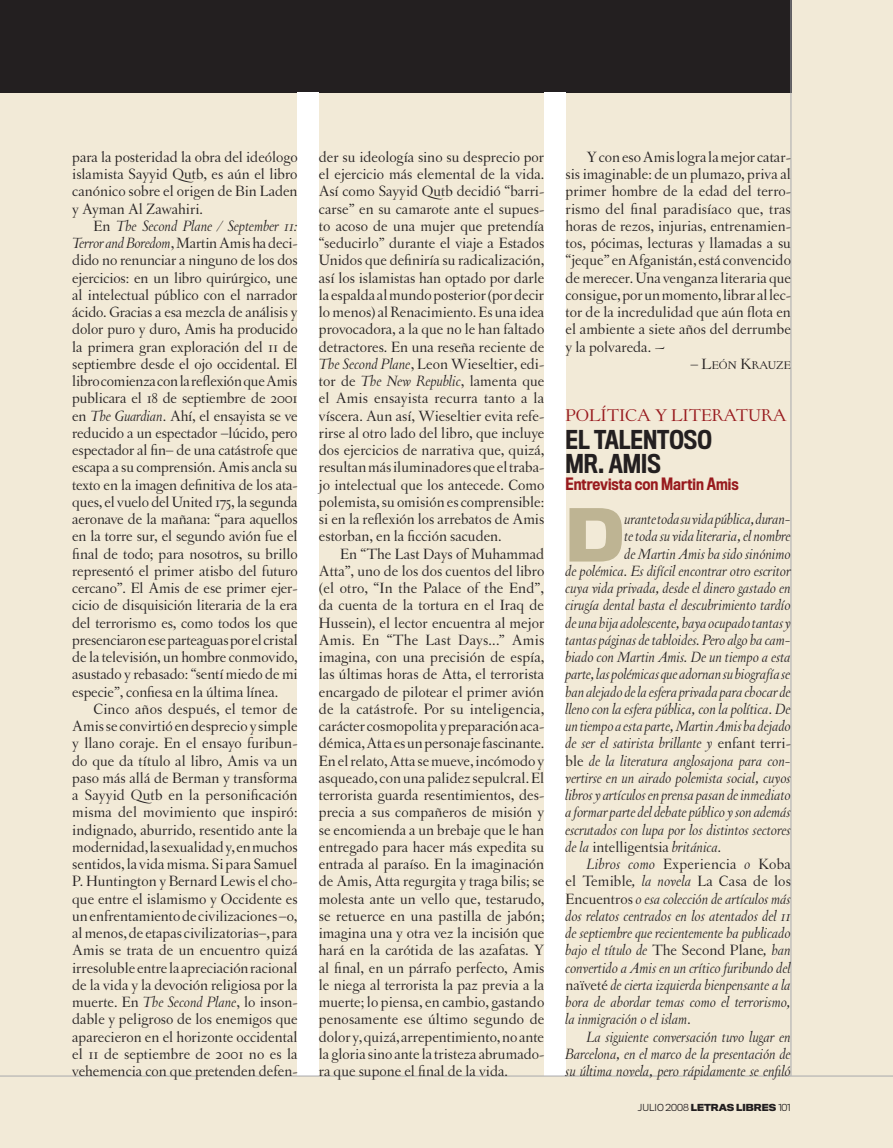
<style>
.page{position:relative;width:893px;height:1148px;background:#f2ead7}
.page>*{position:absolute;margin:0;border:0;box-sizing:border-box;transform-origin:0 0}
.t1{font:700 67.65px "Titling Gothic FB Normal";color:#beb493}
.t2{font:500 24px/24px "Titling Gothic FB Cond";color:#231f20}
.t3{font:18px "Letras Oldstyle Expert";color:#981a1e}
.t4{font:15.75px/17.2px "Letras Oldstyle";color:#231f20;text-align:justify}
.t5{font:italic 15.75px "Letras Oldstyle";color:#231f20}
.t6{font:15.75px "Letras Oldstyle";letter-spacing:.02em;color:#231f20}
.t7{font:500 15.75px "Titling Gothic FB Cond";color:#981a1e}
.t8{font:11.85px "Letras Oldstyle Expert";letter-spacing:-.01em;color:#231f20}
.t9{font:300 9px "Titling Gothic FB Normal";color:#231f20}
.s1{font-style:italic}
.s2{font-size:15.75px}
.s3{font-style:normal}
.s4{font-weight:700}
</style>
<div class="page">
<div style="left:0;top:0;width:791px;height:93px;background:#231f20"></div>
<hr style="left:791px;top:0;width:1px;height:1076px;background:#a8a9ad">
<div style="left:298px;top:93px;width:21px;height:983px;background:#fff"></div>
<div style="left:544px;top:93px;width:21px;height:983px;background:#fff"></div>
<hr style="left:0;top:1076px;width:893px;height:1px;background:#a8a9ad">
<p class="t4" style="left:72px;top:148px;width:227px">para la posteridad la obra del ideólogo islamista Sayyid Qutb, es aún el libro canónico sobre el origen de Bin Laden y Ayman Al Zawahiri.</p>
<p class="t4" style="left:72px;top:217px;width:227px;text-indent:21px">En <span class="s1">The Second Plane / September 11:<br>Terror and Boredom</span>, Martin Amis ha deci&shy;dido no renunciar a ninguno de los dos ejercicios: en un libro quirúrgico, une al intelectual público con el narrador ácido. Gracias a esa mezcla de análisis y dolor puro y duro, Amis ha producido la primera gran exploración del 11 de septiembre desde el ojo occidental. El libro comienza con la reflexión que Amis publicara el 18 de septiembre de 2001 en <span class="s1">The Guardian</span>. Ahí, el ensayista se ve reducido a un espectador –lúcido, pero espectador al fin– de una catástrofe que escapa a su comprensión. Amis ancla su texto en la imagen definitiva de los ata&shy;ques, el vuelo del United 175, la segunda aeronave de la mañana: “para aquellos en la torre sur, el segundo avión fue el final de todo; para nosotros, su brillo representó el primer atisbo del futuro cercano”. El Amis de ese primer ejer&shy;cicio de disquisición literaria de la era del terrorismo es, como todos los que presenciaron ese parteaguas por el cristal de la televisión, un hombre conmovido, asustado y rebasado: “sentí miedo de mi especie”, confiesa en la última línea.</p>
<p class="t4" style="left:72px;top:700px;width:227px;text-indent:21px">Cinco años después, el temor de Amis se convirtió en desprecio y simple y llano coraje. En el ensayo furibun&shy;do que da título al libro, Amis va un paso más allá de Berman y transforma a Sayyid Qutb en la personificación misma del movimiento que inspiró: indignado, aburrido, resentido ante la modernidad, la sexualidad y, en muchos sentidos, la vida misma. Si para Samuel P. Huntington y Bernard Lewis el cho&shy;que entre el islamismo y Occidente es un enfrentamiento de civilizaciones –o, al menos, de etapas civilizatorias–, para Amis se trata de un encuentro quizá irresoluble entre la apreciación racional de la vida y la devoción religiosa por la muerte. En <span class="s1">The Second Plane</span>, lo inson&shy;dable y peligroso de los enemigos que aparecieron en el horizonte occidental el 11 de septiembre de 2001 no es la vehemencia con que pretenden defen-</p>
<p class="t4" style="left:319px;top:148px;width:227px">der su ideología sino su desprecio por el ejercicio más elemental de la vida.<br>Así como Sayyid Qutb decidió “barri&shy;carse” en su camarote ante el supues&shy;to acoso de una mujer que pretendía “seducirlo” durante el viaje a Estados Unidos que definiría su radicalización, así los islamistas han optado por darle la espalda al mundo posterior (por decir lo menos) al Renacimiento. Es una idea provocadora, a la que no le han faltado detractores. En una reseña reciente de <span class="s1">The Second Plane</span>, Leon Wieseltier, edi&shy;tor de <span class="s1">The New Republic</span>, lamenta que el Amis ensayista recurra tanto a la víscera. Aun así, Wieseltier evita refe&shy;rirse al otro lado del libro, que incluye dos ejercicios de narrativa que, quizá, resultan más iluminadores que el traba&shy;jo intelectual que los antecede. Como polemista, su omisión es comprensible: si en la reflexión los arrebatos de Amis estorban, en la ficción sacuden.</p>
<p class="t4" style="left:319px;top:545px;width:227px;text-indent:21px">En “The Last Days of Muhammad Atta”, uno de los dos cuentos del libro (el otro, “In the Palace of the End”, da cuenta de la tortura en el Iraq de Hussein), el lector encuentra al mejor Amis. En “The Last Days...” Amis imagina, con una precisión de espía, las últimas horas de Atta, el terrorista encargado de pilotear el primer avión de la catástrofe. Por su inteligencia, carácter cosmopolita y preparación aca&shy;démica, Atta es un personaje fascinante.<br>En el relato, Atta se mueve, incómodo y asqueado, con una palidez sepulcral. El terrorista guarda resentimientos, des&shy;precia a sus compañeros de misión y se encomienda a un brebaje que le han entregado para hacer más expedita su entrada al paraíso. En la imaginación de Amis, Atta regurgita y traga bilis; se molesta ante un vello que, testarudo, se retuerce en una pastilla de jabón; imagina una y otra vez la incisión que hará en la carótida de las azafatas. Y al final, en un párrafo perfecto, Amis le niega al terrorista la paz previa a la muerte; lo piensa, en cambio, gastando penosamente ese último segundo de dolor y, quizá, arrepentimiento, no ante la gloria sino ante la tristeza abrumado&shy;ra que supone el final de la vida.</p>
<p class="t4" style="left:565px;top:148px;width:227px;text-indent:21px">Y con eso Amis logra la mejor catar&shy;sis imaginable: de un plumazo, priva al primer hombre de la edad del terro&shy;rismo del final paradisíaco que, tras horas de rezos, injurias, entrenamien&shy;tos, pócimas, lecturas y llamadas a su “jeque” en Afganistán, está convencido de merecer. Una venganza literaria que consigue, por un momento, librar al lec&shy;tor de la incredulidad que aún flota en el ambiente a siete años del derrumbe y la polvareda. ~</p>
<p class="t8" style="left:691px;top:358px;width:102px"><span class="s2">– L</span>EÓN <span class="s2">K</span>RAUZE</p>
<p class="t3" style="left:565px;top:405px;width:54px">POLÍTICA</p>
<p class="t3" style="left:655px;top:405px;width:29px">YLITERATURA</p>
<h2 class="t2" style="left:565px;top:428px;width:148px">El talentoso<br>Mr. Amis</h2>
<p class="t7" style="left:565px;top:474px;width:175px">Entrevista con Martin Amis</p>
<h1 class="t1" style="left:565px;top:493px;width:60px">D</h1>
<p class="t5" style="left:624px;top:510px;width:167px">urante toda su vida pública, duran-</p>
<p class="t5" style="left:624px;top:528px;width:168px">te toda su vida literaria, el nombre</p>
<p class="t5" style="left:624px;top:545px;width:168px">de Martin Amis ha sido sinónimo</p>
<p class="t5" style="left:565px;top:562px;width:227px">de polémica. Es difícil encontrar otro escritor</p>
<p class="t5" style="left:565px;top:579px;width:227px">cuya vida privada, desde el dinero gastado en</p>
<p class="t5" style="left:565px;top:597px;width:227px">cirugía dental hasta el descubrimiento tardío</p>
<p class="t5" style="left:565px;top:614px;width:227px">de una hija adolescente, haya ocupado tantas y</p>
<p class="t5" style="left:565px;top:631px;width:226px">tantas páginas de tabloides. Pero algo ha cam-</p>
<p class="t5" style="left:565px;top:648px;width:227px">biado con Martin Amis. De un tiempo a esta</p>
<p class="t5" style="left:565px;top:666px;width:227px">parte, las polémicas que adornan su biografía se</p>
<p class="t5" style="left:565px;top:683px;width:227px">han alejado de la esfera privada para chocar de</p>
<p class="t5" style="left:565px;top:700px;width:227px">lleno con la esfera pública, con la política. De</p>
<p class="t5" style="left:565px;top:717px;width:227px">un tiempo a esta parte, Martin Amis ha dejado</p>
<p class="t5" style="left:565px;top:735px;width:227px">de ser el satirista brillante y <span class="s3">enfant terri-</span></p>
<p class="t5" style="left:565px;top:752px;width:226px"><span class="s3">ble</span> de la literatura anglosajona para con-</p>
<p class="t5" style="left:565px;top:769px;width:227px">vertirse en un airado polemista social, cuyos</p>
<p class="t5" style="left:565px;top:786px;width:227px">libros y artículos en prensa pasan de inmediato</p>
<p class="t5" style="left:565px;top:804px;width:227px">a formar parte del debate público y son además</p>
<p class="t5" style="left:565px;top:821px;width:227px">escrutados con lupa por los distintos sectores</p>
<p class="t5" style="left:565px;top:838px;width:158px">de la <span class="s3">intelligentsia</span> británica.</p>
<p class="t6" style="left:587px;top:855px;width:206px"><span class="s1">Libros como</span> Experiencia <span class="s1">o</span> Koba</p>
<p class="t4" style="left:565px;top:873px;width:227px">el Temible<span class="s1">, la novela</span> La Casa de los</p>
<p class="t5" style="left:565px;top:890px;width:227px"><span class="s3">Encuentros</span> o esa colección de artículos más</p>
<p class="t5" style="left:565px;top:907px;width:227px">dos relatos centrados en los atentados del 11</p>
<p class="t5" style="left:565px;top:924px;width:227px">de septiembre que recientemente ha publicado</p>
<p class="t5" style="left:565px;top:942px;width:227px">bajo el título de <span class="s3">The Second Plane</span>, han</p>
<p class="t5" style="left:565px;top:959px;width:227px">convertido a Amis en un crítico furibundo del</p>
<p class="t5" style="left:565px;top:976px;width:227px"><span class="s3">naïveté</span> de cierta izquierda bienpensante a la</p>
<p class="t5" style="left:565px;top:993px;width:227px">hora de abordar temas como el terrorismo,</p>
<p class="t5" style="left:565px;top:1011px;width:127px">la inmigración o el islam.</p>
<p class="t5" style="left:587px;top:1028px;width:206px">La siguiente conversación tuvo lugar en</p>
<p class="t5" style="left:565px;top:1045px;width:227px">Barcelona, en el marco de la presentación de</p>
<p class="t5" style="left:565px;top:1062px;width:227px">su última novela, pero rápidamente se enfiló</p>
<p class="t9" style="left:638px;top:1102px;width:154px">julio 2008 <span class="s4">LETRAS LIBRES</span> 101</p>
</div>
